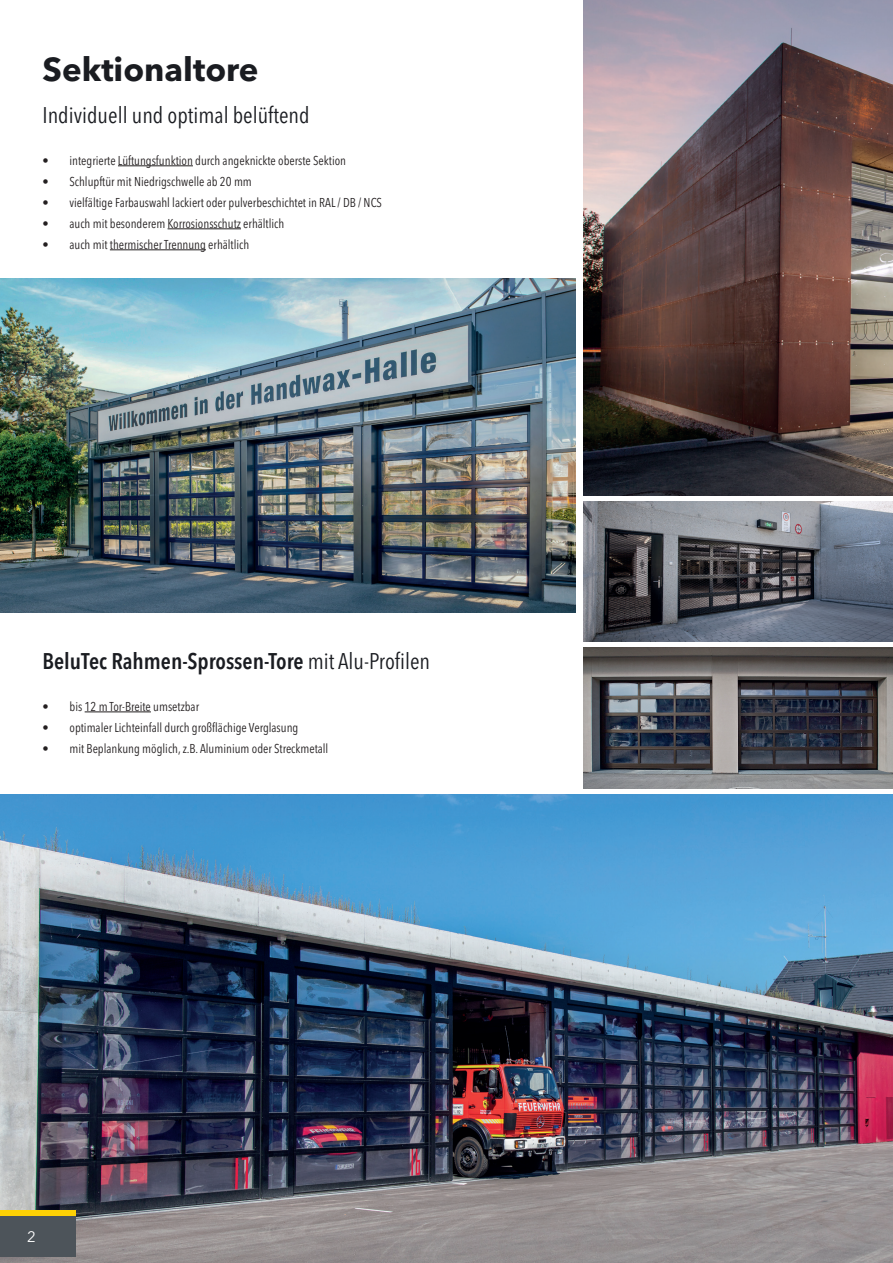
<style>
.page{position:relative;width:893px;height:1263px;background:#fff}
.page>*{position:absolute;margin:0;border:0;box-sizing:border-box;transform-origin:0 0}
.t1{font:700 33px "Avenir Next LT Pro";color:#1a1c21}
.t2{font:600 condensed 22.5px "Avenir Next LT Pro";color:#1a1c21}
.t3{font:condensed 22.5px "Avenir Next LT Pro";color:#1a1c21}
.t4{font:15px "Avenir Next LT Pro";color:#fff}
.t5{font:condensed 12.75px "Avenir Next LT Pro";color:#231f20}
.s1{font-weight:400}
</style>
<div class="page">
<img style="left:0;top:795px;width:893px;height:468px">
<img style="left:583px;top:0;width:310px;height:495px">
<img style="left:0;top:279px;width:575px;height:333px">
<img style="left:583px;top:502px;width:310px;height:139px">
<img style="left:583px;top:648px;width:310px;height:140px">
<hr style="left:118px;top:165px;width:75px;height:1px;background:#231f20">
<hr style="left:168px;top:228px;width:73px;height:1px;background:#231f20">
<hr style="left:110px;top:249px;width:96px;height:1px;background:#231f20">
<hr style="left:85px;top:711px;width:66px;height:1px;background:#231f20">
<div style="left:0;top:1210px;width:76px;height:6px;background:#fed105"></div>
<div style="left:0;top:1216px;width:76px;height:40px;background:#4d545a"></div>
<p class="t1" style="left:43px;top:49px;width:217px">Sektionaltore</p>
<p class="t3" style="left:43px;top:101px;width:269px">Individuell und optimal belüftend</p>
<p class="t5" style="left:43px;top:152px;width:305px">• integrierte Lüftungsfunktion durch angeknickte oberste Sektion</p>
<p class="t5" style="left:43px;top:173px;width:211px">• Schlupftür mit Niedrigschwelle ab 20 mm</p>
<p class="t5" style="left:43px;top:194px;width:341px">• vielfältige Farbauswahl lackiert oder pulverbeschichtet in RAL / DB / NCS</p>
<p class="t5" style="left:43px;top:215px;width:243px">• auch mit besonderem Korrosionsschutz erhältlich</p>
<p class="t5" style="left:43px;top:236px;width:208px">• auch mit thermischer Trennung erhältlich</p>
<p class="t2" style="left:43px;top:647px;width:389px">BeluTec Rahmen-Sprossen-Tore <span class="s1">mit Alu-Profilen</span></p>
<p class="t5" style="left:43px;top:698px;width:158px">• bis 12 m Tor-Breite umsetzbar</p>
<p class="t5" style="left:43px;top:719px;width:257px">• optimaler Lichteinfall durch großflächige Verglasung</p>
<p class="t5" style="left:43px;top:740px;width:287px">• mit Beplankung möglich, z.B. Aluminium oder Streckmetall</p>
<p class="t4" style="left:27px;top:1228px;width:10px">2</p>
</div>
